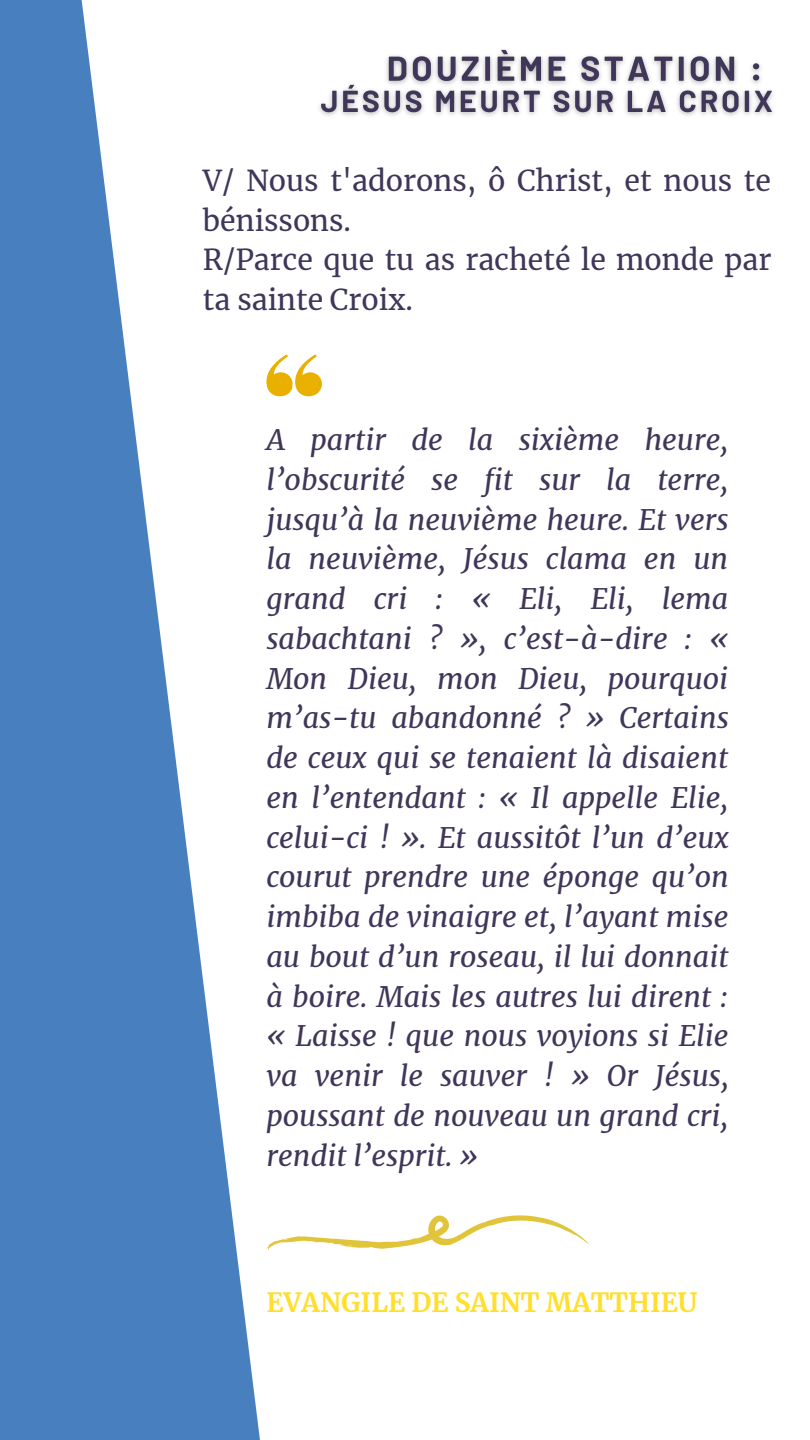
<style>
.page{position:relative;width:810px;height:1440px;background:#fff}
.page>*{position:absolute;margin:0;border:0;box-sizing:border-box;transform-origin:0 0}
.t1{font:italic 28.5px/39.8px "Merriweather";color:#403659;text-align:justify}
.t2{font:28.5px/39.8px "Merriweather";color:#403659}
.t3{font:700 26.2px "Merriweather";color:#ffdf2b}
</style>
<div class="page">
<svg style="left:0;top:0;width:260px;height:1440px;fill:#487fbf"></svg>
<svg style="left:266px;top:354px;width:56px;height:42px"></svg>
<svg style="left:266px;top:1215px;width:324px;height:35px"></svg>
<img style="left:319px;top:49px;width:454px;height:67px">
<p class="t2" style="left:203px;top:161px;width:570px">V/ Nous t'adorons, ô Christ, et nous te bénissons.<br>R/Parce que tu as racheté le monde par ta sainte Croix.</p>
<p class="t1" style="left:266px;top:420px;width:464px">A partir de la sixième heure, l’obscurité se fit sur la terre, jusqu’à la neuvième heure. Et vers la neuvième, Jésus clama en un grand cri : « Eli, Eli, lema sabachtani ? », c’est-à-dire : « Mon Dieu, mon Dieu, pourquoi m’as-tu abandonné ? » Certains de ceux qui se tenaient là disaient en l’entendant : « Il appelle Elie, celui-ci ! ». Et aussitôt l’un d’eux courut prendre une éponge qu’on imbiba de vinaigre et, l’ayant mise au bout d’un roseau, il lui donnait à boire. Mais les autres lui dirent : « Laisse ! que nous voyions si Elie va venir le sauver ! » Or Jésus, poussant de nouveau un grand cri, rendit l’esprit. »</p>
<p class="t3" style="left:266px;top:1286px;width:432px">EVANGILE DE SAINT MATTHIEU</p>
</div>
